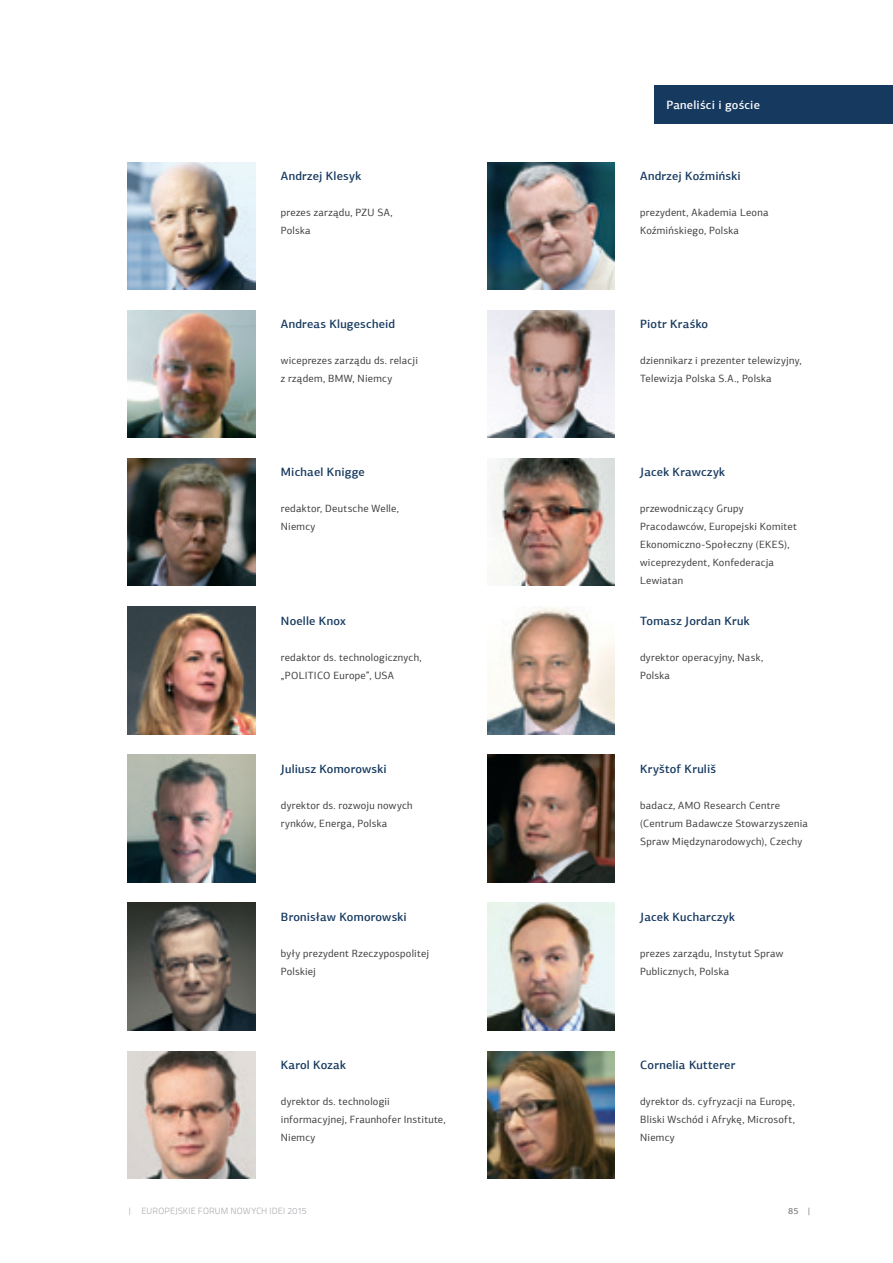
<style>
.page{position:relative;width:893px;height:1263px;background:#fff}
.page>*{position:absolute;margin:0;border:0;box-sizing:border-box;transform-origin:0 0}
.BIO_nazwisko{font:500 12px "PF Agora Sans Pro";letter-spacing:.02em;color:#16395f}
.czerwona-apla-right{font:500 12px "PF Agora Sans Pro";letter-spacing:.015em;color:#fff}
.BIO_stanowisko{font:10.5px/18px "PF Agora Sans Pro";letter-spacing:.025em;color:#3e3e3f}
.t1{font:300 9px "Titillium Text 22 L";letter-spacing:.015em;color:#a8a9ad}
.t2{font:500 9px "PF Agora Sans Pro";color:#808285}
</style>
<div class="page">
<div style="left:654px;top:85px;width:239px;height:38px;background:#16395f"></div>
<img style="left:128px;top:162px;width:127px;height:128px">
<img style="left:487px;top:162px;width:128px;height:128px">
<img style="left:128px;top:310px;width:127px;height:128px">
<img style="left:487px;top:310px;width:128px;height:128px">
<img style="left:128px;top:458px;width:127px;height:128px">
<img style="left:492px;top:458px;width:123px;height:128px">
<img style="left:128px;top:606px;width:127px;height:128px">
<img style="left:487px;top:606px;width:128px;height:128px">
<img style="left:128px;top:755px;width:127px;height:127px">
<img style="left:487px;top:755px;width:128px;height:127px">
<img style="left:128px;top:903px;width:127px;height:127px">
<img style="left:487px;top:903px;width:128px;height:127px">
<img style="left:128px;top:1051px;width:127px;height:127px">
<img style="left:487px;top:1051px;width:128px;height:127px">
<p class="BIO_nazwisko" style="left:281px;top:169px;width:82px">Andrzej Klesyk</p>
<p class="BIO_stanowisko" style="left:281px;top:203px;width:113px">prezes zarządu, PZU SA,<br>Polska</p>
<p class="BIO_nazwisko" style="left:281px;top:317px;width:116px">Andreas Klugescheid</p>
<p class="BIO_stanowisko" style="left:281px;top:352px;width:139px">wiceprezes zarządu ds. relacji z rządem, BMW, Niemcy</p>
<p class="BIO_nazwisko" style="left:281px;top:465px;width:86px">Michael Knigge</p>
<p class="BIO_stanowisko" style="left:281px;top:500px;width:120px">redaktor, Deutsche Welle,<br>Niemcy</p>
<p class="BIO_nazwisko" style="left:281px;top:613px;width:67px">Noelle Knox</p>
<p class="BIO_stanowisko" style="left:281px;top:648px;width:142px">redaktor ds. technologicznych, „POLITICO Europe”, USA</p>
<p class="BIO_nazwisko" style="left:281px;top:761px;width:107px">Juliusz Komorowski</p>
<p class="BIO_stanowisko" style="left:281px;top:796px;width:133px">dyrektor ds. rozwoju nowych rynków, Energa, Polska</p>
<p class="BIO_nazwisko" style="left:281px;top:909px;width:127px">Bronisław Komorowski</p>
<p class="BIO_stanowisko" style="left:281px;top:944px;width:150px">były prezydent Rzeczypospolitej<br>Polskiej</p>
<p class="BIO_nazwisko" style="left:281px;top:1057px;width:67px">Karol Kozak</p>
<p class="BIO_stanowisko" style="left:281px;top:1092px;width:166px">dyrektor ds. technologii informacyjnej, Fraunhofer Institute,<br>Niemcy</p>
<p class="czerwona-apla-right" style="left:666px;top:97px;width:95px">Paneliści i goście</p>
<p class="BIO_nazwisko" style="left:640px;top:169px;width:102px">Andrzej Koźmiński</p>
<p class="BIO_stanowisko" style="left:640px;top:203px;width:130px">prezydent, Akademia Leona<br>Koźmińskiego, Polska</p>
<p class="BIO_nazwisko" style="left:640px;top:317px;width:69px">Piotr Kraśko</p>
<p class="BIO_stanowisko" style="left:640px;top:352px;width:163px">dziennikarz i prezenter telewizyjny,<br>Telewizja Polska S.A., Polska</p>
<p class="BIO_nazwisko" style="left:640px;top:465px;width:86px">Jacek Krawczyk</p>
<p class="BIO_stanowisko" style="left:640px;top:500px;width:158px">przewodniczący Grupy<br>Pracodawców, Europejski Komitet<br>Ekonomiczno-Społeczny (EKES), wiceprezydent, Konfederacja<br>Lewiatan</p>
<p class="BIO_nazwisko" style="left:640px;top:613px;width:111px">Tomasz Jordan Kruk</p>
<p class="BIO_stanowisko" style="left:640px;top:648px;width:125px">dyrektor operacyjny, Nask,<br>Polska</p>
<p class="BIO_nazwisko" style="left:640px;top:761px;width:77px">Kryštof Kruliš</p>
<p class="BIO_stanowisko" style="left:640px;top:796px;width:169px">badacz, AMO Research Centre (Centrum Badawcze Stowarzyszenia<br>Spraw Międzynarodowych), Czechy</p>
<p class="BIO_nazwisko" style="left:640px;top:909px;width:96px">Jacek Kucharczyk</p>
<p class="BIO_stanowisko" style="left:640px;top:944px;width:145px">prezes zarządu, Instytut Spraw<br>Publicznych, Polska</p>
<p class="BIO_nazwisko" style="left:640px;top:1057px;width:97px">Cornelia Kutterer</p>
<p class="BIO_stanowisko" style="left:640px;top:1092px;width:156px;text-align:justify">dyrektor ds. cyfryzacji na Europę, Bliski Wschód i Afrykę, Microsoft, Niemcy</p>
<p class="t1" style="left:128px;top:1205px;width:181px">| EUROPEJSKIE FORUM NOWYCH IDEI 2015</p>
<p class="t2" style="left:788px;top:1206px;width:23px">85 |</p>
</div>
